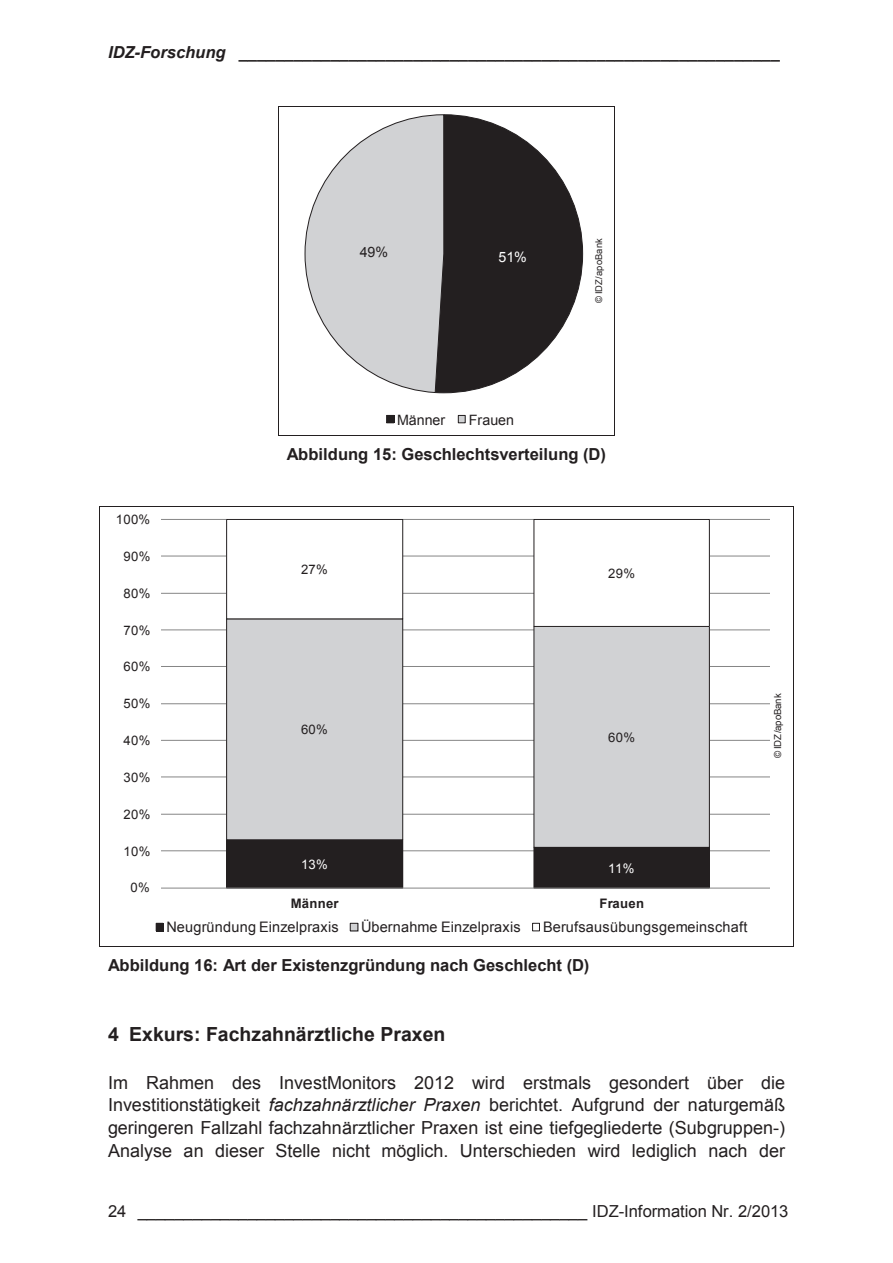
<style>
.page{position:relative;width:893px;height:1263px;background:#fff}
.page>*{position:absolute;margin:0;border:0;box-sizing:border-box;transform-origin:0 0}
.t1{font:700 19.5px "Arial";color:#231f20}
.t2{font:18px/22.8px "Arial";color:#231f20;text-align:justify}
.t3{font:700 16.5px "Arial";color:#231f20}
.t4{font:16.5px "Arial";color:#231f20}
.t5{font:italic 700 16.5px "Arial";color:#231f20}
.t6{font:14.55px "Arial";letter-spacing:.015em;color:#231f20}
.t7{font:14.25px "Arial";letter-spacing:-.005em;color:#231f20}
.t8{font:14.25px "Arial";color:#fff}
.t9{font:13.05px "Arial";letter-spacing:.025em;color:#231f20}
.t10{font:700 13.05px "Arial";letter-spacing:.02em;color:#231f20}
.t11{font:13.05px "Arial";color:#fff}
.t12{font:9.6px "Arial";color:#231f20}
.t13{font:9.3px "Arial";letter-spacing:.025em;color:#231f20}
.s1{font-style:italic}
</style>
<div class="page">
<hr style="left:279px;top:106px;width:335px;height:1px;background:#231f20">
<hr style="left:278px;top:107px;width:1px;height:328px;background:#231f20">
<hr style="left:614px;top:107px;width:1px;height:328px;background:#231f20">
<hr style="left:280px;top:435px;width:334px;height:1px;background:#231f20">
<hr style="left:100px;top:506px;width:693px;height:1px;background:#231f20">
<hr style="left:100px;top:507px;width:1px;height:439px;background:#231f20">
<hr style="left:793px;top:507px;width:1px;height:439px;background:#231f20">
<hr style="left:101px;top:946px;width:692px;height:1px;background:#231f20">
<svg style="left:305px;top:114px;width:278px;height:279px"></svg>
<div style="left:387px;top:415px;width:7px;height:8px;background:#231f20"></div>
<div style="left:386px;top:415px;width:8px;height:8px;border:1px solid #231f20"></div>
<div style="left:458px;top:415px;width:8px;height:8px;background:#d1d2d4"></div>
<div style="left:458px;top:415px;width:7px;height:8px;border:1px solid #231f20"></div>
<hr style="left:161px;top:850px;width:615px;height:1px;background:#868686">
<hr style="left:161px;top:814px;width:615px;height:1px;background:#868686">
<hr style="left:161px;top:777px;width:615px;height:1px;background:#868686">
<hr style="left:161px;top:740px;width:615px;height:1px;background:#868686">
<hr style="left:161px;top:703px;width:615px;height:1px;background:#868686">
<hr style="left:161px;top:666px;width:615px;height:1px;background:#868686">
<hr style="left:161px;top:629px;width:615px;height:1px;background:#868686">
<hr style="left:161px;top:593px;width:615px;height:1px;background:#868686">
<hr style="left:161px;top:556px;width:615px;height:1px;background:#868686">
<hr style="left:161px;top:519px;width:615px;height:1px;background:#868686">
<div style="left:227px;top:840px;width:176px;height:48px;background:#231f20"></div>
<div style="left:226px;top:839px;width:177px;height:49px;border:1px solid #231f20"></div>
<div style="left:534px;top:847px;width:175px;height:41px;background:#231f20"></div>
<div style="left:534px;top:847px;width:176px;height:41px;border:1px solid #231f20"></div>
<div style="left:227px;top:619px;width:176px;height:221px;background:#d1d2d4"></div>
<div style="left:226px;top:618px;width:177px;height:222px;border:1px solid #231f20"></div>
<div style="left:534px;top:626px;width:175px;height:221px;background:#d1d2d4"></div>
<div style="left:534px;top:626px;width:176px;height:222px;border:1px solid #231f20"></div>
<div style="left:227px;top:519px;width:176px;height:100px;background:#fff"></div>
<div style="left:226px;top:519px;width:177px;height:100px;border:1px solid #231f20"></div>
<div style="left:534px;top:519px;width:175px;height:107px;background:#fff"></div>
<div style="left:534px;top:519px;width:176px;height:108px;border:1px solid #231f20"></div>
<hr style="left:161px;top:888px;width:615px;height:1px;background:#868686">
<div style="left:156px;top:923px;width:8px;height:8px;background:#231f20"></div>
<div style="left:350px;top:923px;width:9px;height:8px;background:#d1d2d4"></div>
<div style="left:350px;top:923px;width:8px;height:8px;border:1px solid #231f20"></div>
<div style="left:532px;top:923px;width:8px;height:8px;border:1px solid #231f20"></div>
<div style="left:770px;top:507px;width:16px;height:437px;background:#fff"></div>
<p class="t5" style="left:108px;top:41px;width:674px">IDZ-Forschung ___________________________________________________________</p>
<p class="t7" style="left:360px;top:243px;width:30px">49%</p>
<p class="t8" style="left:499px;top:247px;width:30px">51%</p>
<p class="t7" style="left:397px;top:410px;width:50px">Männer</p>
<p class="t7" style="left:469px;top:410px;width:47px">Frauen</p>
<p class="t13" style="left:593px;top:303px;width:66px;rotate:-90deg">© IDZ/apoBank</p>
<p class="t3" style="left:287px;top:443px;width:321px">Abbildung 15: Geschlechtsverteilung (D)</p>
<p class="t9" style="left:116px;top:511px;width:36px">100%</p>
<p class="t9" style="left:124px;top:548px;width:28px">90%</p>
<p class="t9" style="left:124px;top:585px;width:28px">80%</p>
<p class="t9" style="left:124px;top:621px;width:28px">70%</p>
<p class="t9" style="left:124px;top:658px;width:28px">60%</p>
<p class="t9" style="left:124px;top:695px;width:28px">50%</p>
<p class="t9" style="left:124px;top:732px;width:28px">40%</p>
<p class="t9" style="left:124px;top:769px;width:28px">30%</p>
<p class="t9" style="left:124px;top:806px;width:28px">20%</p>
<p class="t9" style="left:124px;top:842px;width:28px">10%</p>
<p class="t9" style="left:131px;top:879px;width:21px">0%</p>
<p class="t9" style="left:301px;top:561px;width:28px">27%</p>
<p class="t9" style="left:608px;top:565px;width:28px">29%</p>
<p class="t9" style="left:301px;top:721px;width:28px">60%</p>
<p class="t9" style="left:608px;top:729px;width:28px">60%</p>
<p class="t11" style="left:301px;top:856px;width:28px">13%</p>
<p class="t11" style="left:608px;top:859px;width:28px">11%</p>
<p class="t10" style="left:291px;top:895px;width:49px">Männer</p>
<p class="t10" style="left:599px;top:895px;width:46px">Frauen</p>
<p class="t6" style="left:167px;top:918px;width:174px">Neugründung Einzelpraxis</p>
<p class="t6" style="left:361px;top:918px;width:161px">Übernahme Einzelpraxis</p>
<p class="t6" style="left:543px;top:918px;width:206px">Berufsausübungsgemeinschaft</p>
<p class="t3" style="left:108px;top:954px;width:483px">Abbildung 16: Art der Existenzgründung nach Geschlecht (D)</p>
<p class="t12" style="left:772px;top:758px;width:66px;rotate:-90deg">© IDZ/apoBank</p>
<p class="t1" style="left:108px;top:1021px;width:339px">4 Exkurs: Fachzahnärztliche Praxen</p>
<p class="t2" style="left:108px;top:1071px;width:679px">Im Rahmen des InvestMonitors 2012 wird erstmals gesondert über die Investitionstätigkeit <span class="s1">fachzahnärztlicher Praxen</span> berichtet. Aufgrund der naturgemäß geringeren Fallzahl fachzahnärztlicher Praxen ist eine tiefgegliederte (Subgruppen-)<br>Analyse an dieser Stelle nicht möglich. Unterschieden wird lediglich nach der</p>
<p class="t4" style="left:108px;top:1200px;width:682px">24 _________________________________________________ IDZ-Information Nr. 2/2013</p>
</div>
